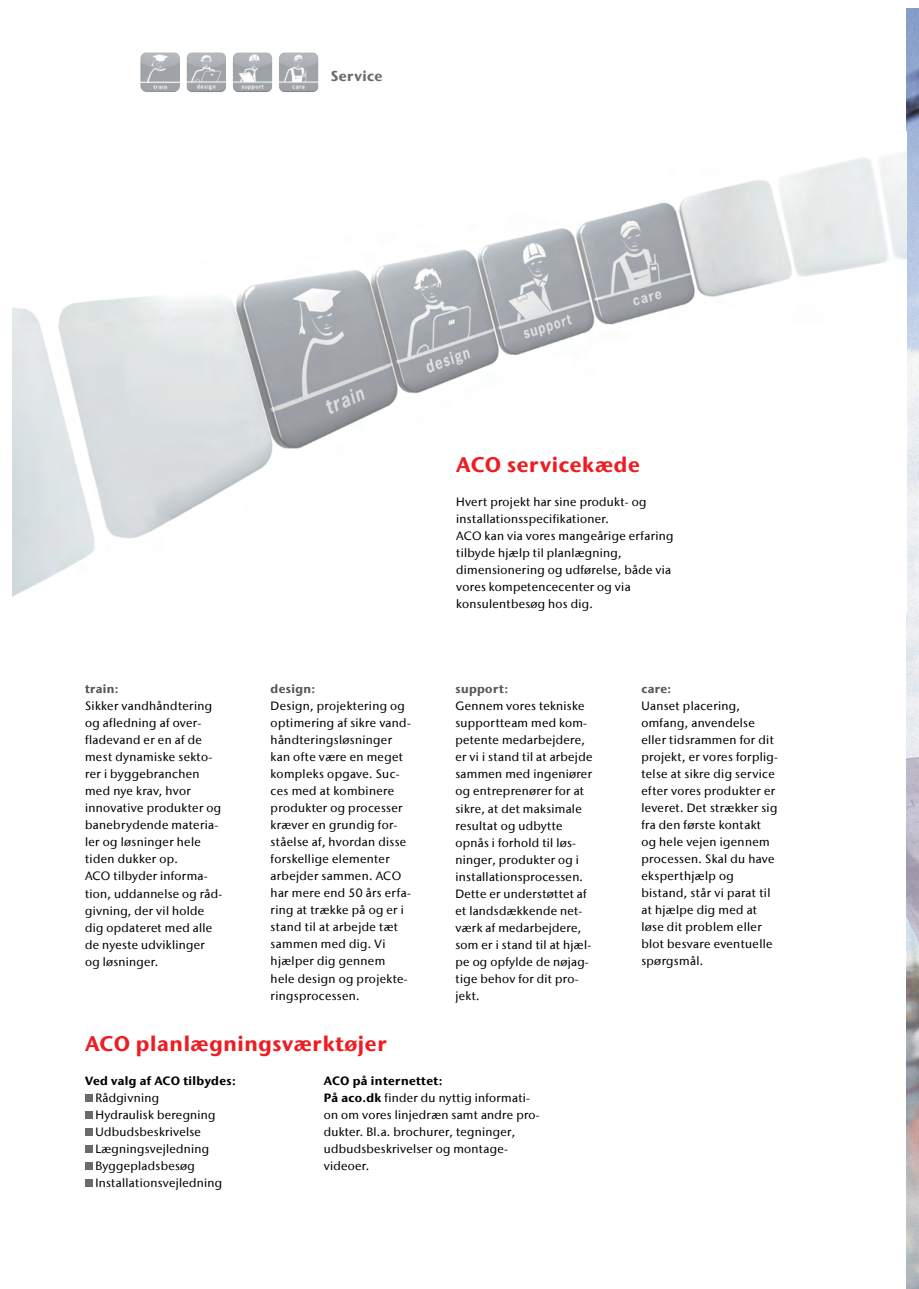
<style>
.page{position:relative;width:919px;height:1289px;background:#fff}
.page>*{position:absolute;margin:0;border:0;box-sizing:border-box;transform-origin:0 0}
.t1{font:700 21px "Stone Sans IIITC Com";letter-spacing:.03em;color:#ee1d23}
.t2{font:700 14.25px "Stone Sans IIITC Com";letter-spacing:.025em;color:#6b6b6b}
.t3{font:500 12px/17px "Stone Sans IIITC Com";letter-spacing:.025em;color:#000}
.t4{font:700 12px "Stone Sans IIITC Com";letter-spacing:.03em;color:#575757}
.t5{font:700 12px "Stone Sans IIITC Com";letter-spacing:.03em;color:#000}
.s1{font-weight:700}
</style>
<div class="page">
<img style="left:233px;top:52px;width:39px;height:40px">
<img style="left:279px;top:52px;width:39px;height:40px">
<img style="left:186px;top:52px;width:40px;height:40px">
<img style="left:140px;top:52px;width:40px;height:40px">
<img style="left:906px;top:9px;width:12px;height:1279px">
<img style="left:13px;top:153px;width:893px;height:443px">
<div style="left:85px;top:1094px;width:7px;height:7px;background:#6b6b6b"></div>
<div style="left:85px;top:1111px;width:7px;height:7px;background:#6b6b6b"></div>
<div style="left:85px;top:1128px;width:7px;height:7px;background:#6b6b6b"></div>
<div style="left:85px;top:1145px;width:7px;height:7px;background:#6b6b6b"></div>
<div style="left:85px;top:1162px;width:7px;height:7px;background:#6b6b6b"></div>
<div style="left:85px;top:1179px;width:7px;height:7px;background:#6b6b6b"></div>
<p class="t2" style="left:331px;top:67px;width:53px">Service</p>
<p class="t4" style="left:85px;top:681px;width:35px">train:</p>
<p class="t3" style="left:85px;top:697px;width:139px">Sikker vandhåndtering og afledning af over&shy;fladevand er en af de mest dynamiske sekto&shy;rer i byggebranchen med nye krav, hvor innovative produkter og banebrydende materia&shy;ler og løsninger hele tiden dukker op.<br>ACO tilbyder informa&shy;tion, uddannelse og råd&shy;givning, der vil holde dig opdateret med alle de nyeste udviklinger og løsninger.</p>
<p class="t4" style="left:270px;top:681px;width:46px">design:</p>
<p class="t3" style="left:270px;top:697px;width:142px">Design, projektering og optimering af sikre vand&shy;håndteringsløsninger kan ofte være en meget kompleks opgave. Suc&shy;ces med at kombinere produkter og processer kræver en grundig for&shy;ståelse af, hvordan disse forskellige elementer arbejder sammen. ACO har mere end 50 års erfa&shy;ring at trække på og er i stand til at arbejde tæt sammen med dig. Vi hjælper dig gennem hele design og projekte&shy;ringsprocessen.</p>
<h1 class="t1" style="left:456px;top:451px;width:185px">ACO servicekæde</h1>
<p class="t3" style="left:456px;top:493px;width:219px">Hvert projekt har sine produkt- og installationsspecifikationer.<br>ACO kan via vores mangeårige erfaring tilbyde hjælp til planlægning, dimensionering og udførelse, både via vores kompetencecenter og via konsulentbesøg hos dig.</p>
<p class="t4" style="left:455px;top:681px;width:54px">support:</p>
<p class="t3" style="left:455px;top:697px;width:138px">Gennem vores tekniske supportteam med kom&shy;petente medarbejdere, er vi i stand til at arbejde sammen med ingeniører og entreprenører for at sikre, at det maksimale resultat og udbytte opnås i forhold til løs&shy;ninger, produkter og i installationsprocessen.<br>Dette er understøttet af et landsdækkende net&shy;værk af medarbejdere, som er i stand til at hjæl&shy;pe og opfylde de nøjag&shy;tige behov for dit pro&shy;jekt.</p>
<p class="t4" style="left:641px;top:681px;width:31px">care:</p>
<p class="t3" style="left:641px;top:697px;width:138px">Uanset placering, omfang, anvendelse eller tidsrammen for dit projekt, er vores forplig&shy;telse at sikre dig service efter vores produkter er leveret. Det strækker sig fra den første kontakt og hele vejen igennem processen. Skal du have eksperthjælp og bistand, står vi parat til at hjælpe dig med at løse dit problem eller blot besvare eventuelle spørgsmål.</p>
<h1 class="t1" style="left:85px;top:1029px;width:303px">ACO planlægningsværktøjer</h1>
<p class="t5" style="left:85px;top:1072px;width:152px">Ved valg af ACO tilbydes:</p>
<p class="t3" style="left:95px;top:1088px;width:128px">Rådgivning<br>Hydraulisk beregning<br>Udbudsbeskrivelse<br>Lægningsvejledning<br>Byggepladsbesøg<br>Installationsvejledning</p>
<p class="t3" style="left:324px;top:1071px;width:217px"><span class="s1">ACO på internettet:<br>På aco.dk</span> finder du nyttig informati&shy;on om vores linjedræn samt andre pro&shy;dukter. Bl.a. brochurer, tegninger, udbudsbeskrivelser og montage&shy;videoer.</p>
</div>
